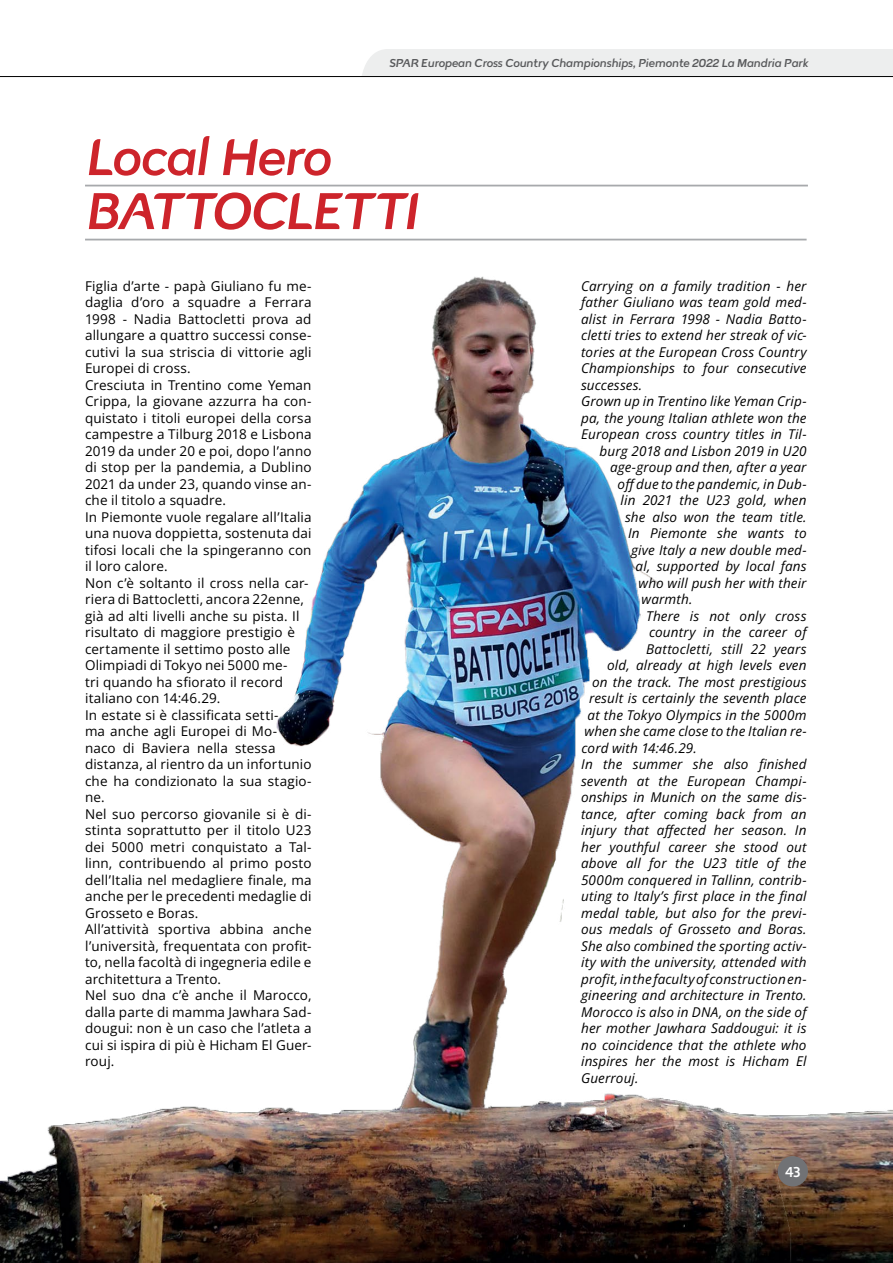
<style>
.page{position:relative;width:893px;height:1263px;background:#fff}
.page>*{position:absolute;margin:0;border:0;box-sizing:border-box;transform-origin:0 0}
.t1{font:italic 54px/54px "Tracks";letter-spacing:-.02em;color:#cd242b}
.t2{font:15px "Tracks";color:#fff}
.t3{font:italic 13.5px "Open Sans";letter-spacing:.01em;color:#000}
.t4{font:13.5px/16.5px "Open Sans";letter-spacing:.01em;color:#000}
.t5{font:italic 12px "Tracks";color:#58595b}
</style>
<div class="page">
<img style="left:0;top:276px;width:893px;height:987px">
<div style="left:362px;top:49px;width:531px;height:27px;background:#edeeee"></div>
<hr style="left:0;top:76px;width:893px;height:1px;background:#000">
<div style="left:778px;top:1156px;width:30px;height:30px;background:#717275;border-radius:50%"></div>
<hr style="left:85px;top:185px;width:723px;height:1px;background:#a7a9ac">
<hr style="left:85px;top:239px;width:722px;height:1px;background:#a7a9ac">
<p class="t5" style="left:389px;top:56px;width:420px">SPAR European Cross Country Championships, Piemonte 2022 La Mandria Park</p>
<h1 class="t1" style="left:85px;top:130px;width:334px">Local Hero<br>BATTOCLETTI</h1>
<p class="t4" style="left:85px;top:277px;width:228px">Figlia d’arte - papà Giuliano fu me&shy;daglia d’oro a squadre a Ferrara<br>1998 - Nadia Battocletti prova ad allungare a quattro successi conse&shy;cutivi la sua striscia di vittorie agli<br>Europei di cross.<br>Cresciuta in Trentino come Yeman<br>Crippa, la giovane azzurra ha con&shy;quistato i titoli europei della corsa campestre a Tilburg 2018 e Lisbona<br>2019 da under 20 e poi, dopo l’anno di stop per la pandemia, a Dublino<br>2021 da under 23, quando vinse an&shy;che il titolo a squadre.<br>In Piemonte vuole regalare all’Italia una nuova doppietta, sostenuta dai tifosi locali che la spingeranno con il loro calore.<br>Non c’è soltanto il cross nella car&shy;riera di Battocletti, ancora 22enne, già ad alti livelli anche su pista. Il risultato di maggiore prestigio è certamente il settimo posto alle<br>Olimpiadi di Tokyo nei 5000 me-<br>tri quando ha sfiorato il record italiano con 14:46.29.<br>In estate si è classificata setti-<br>ma anche agli Europei di Mo-<br>naco di Baviera nella stessa distanza, al rientro da un infortunio che ha condizionato la sua stagio&shy;ne.<br>Nel suo percorso giovanile si è di&shy;stinta soprattutto per il titolo U23 dei 5000 metri conquistato a Tal&shy;linn, contribuendo al primo posto dell’Italia nel medagliere finale, ma anche per le precedenti medaglie di<br>Grosseto e Boras.<br>All’attività sportiva abbina anche l’università, frequentata con profit&shy;to, nella facoltà di ingegneria edile e architettura a Trento.<br>Nel suo dna c’è anche il Marocco, dalla parte di mamma Jawhara Sad&shy;dougui: non è un caso che l’atleta a cui si ispira di più è Hicham El Guer&shy;rouj.</p>
<p class="t3" style="left:581px;top:276px;width:227px">Carrying on a family tradition - her</p>
<p class="t3" style="left:581px;top:293px;width:227px">father Giuliano was team gold med-</p>
<p class="t3" style="left:581px;top:309px;width:227px">alist in Ferrara 1998 - Nadia Batto-</p>
<p class="t3" style="left:581px;top:326px;width:227px">cletti tries to extend her streak of vic-</p>
<p class="t3" style="left:581px;top:342px;width:227px">tories at the European Cross Country</p>
<p class="t3" style="left:581px;top:359px;width:227px">Championships to four consecutive</p>
<p class="t3" style="left:581px;top:375px;width:63px">successes.</p>
<p class="t3" style="left:581px;top:392px;width:227px">Grown up in Trentino like Yeman Crip-</p>
<p class="t3" style="left:581px;top:408px;width:227px">pa, the young Italian athlete won the</p>
<p class="t3" style="left:581px;top:425px;width:227px">European cross country titles in Til-</p>
<p class="t3" style="left:600px;top:441px;width:209px">burg 2018 and Lisbon 2019 in U20</p>
<p class="t3" style="left:610px;top:458px;width:198px">age-group and then, after a year</p>
<p class="t3" style="left:618px;top:474px;width:190px">off due to the pandemic, in Dub-</p>
<p class="t3" style="left:621px;top:491px;width:188px">lin 2021 the U23 gold, when</p>
<p class="t3" style="left:625px;top:507px;width:183px">she also won the team title.</p>
<p class="t3" style="left:628px;top:524px;width:180px">In Piemonte she wants to</p>
<p class="t3" style="left:631px;top:540px;width:177px">give Italy a new double med-</p>
<p class="t3" style="left:636px;top:557px;width:173px">al, supported by local fans</p>
<p class="t3" style="left:639px;top:573px;width:169px">who will push her with their</p>
<p class="t3" style="left:642px;top:590px;width:52px">warmth.</p>
<p class="t3" style="left:646px;top:606px;width:162px">There is not only cross</p>
<p class="t3" style="left:649px;top:623px;width:159px">country in the career of</p>
<p class="t3" style="left:646px;top:639px;width:162px">Battocletti, still 22 years</p>
<p class="t3" style="left:607px;top:656px;width:201px">old, already at high levels even</p>
<p class="t3" style="left:592px;top:672px;width:216px">on the track. The most prestigious</p>
<p class="t3" style="left:589px;top:689px;width:219px">result is certainly the seventh place</p>
<p class="t3" style="left:588px;top:705px;width:221px">at the Tokyo Olympics in the 5000m</p>
<p class="t3" style="left:585px;top:722px;width:223px">when she came close to the Italian re-</p>
<p class="t3" style="left:582px;top:738px;width:117px">cord with 14:46.29.</p>
<p class="t3" style="left:581px;top:755px;width:227px">In the summer she also finished</p>
<p class="t3" style="left:581px;top:771px;width:227px">seventh at the European Champi-</p>
<p class="t3" style="left:581px;top:788px;width:227px">onships in Munich on the same dis-</p>
<p class="t3" style="left:581px;top:804px;width:227px">tance, after coming back from an</p>
<p class="t3" style="left:581px;top:821px;width:227px">injury that affected her season. In</p>
<p class="t3" style="left:581px;top:837px;width:227px">her youthful career she stood out</p>
<p class="t3" style="left:581px;top:854px;width:227px">above all for the U23 title of the</p>
<p class="t3" style="left:581px;top:870px;width:227px">5000m conquered in Tallinn, contrib-</p>
<p class="t3" style="left:581px;top:887px;width:227px">uting to Italy’s first place in the final</p>
<p class="t3" style="left:581px;top:903px;width:227px">medal table, but also for the previ-</p>
<p class="t3" style="left:581px;top:920px;width:227px">ous medals of Grosseto and Boras.</p>
<p class="t3" style="left:581px;top:936px;width:227px">She also combined the sporting activ-</p>
<p class="t3" style="left:581px;top:953px;width:227px">ity with the university, attended with</p>
<p class="t3" style="left:581px;top:969px;width:227px">profit, in the faculty of construction en-</p>
<p class="t3" style="left:581px;top:986px;width:227px">gineering and architecture in Trento.</p>
<p class="t3" style="left:581px;top:1002px;width:227px">Morocco is also in DNA, on the side of</p>
<p class="t3" style="left:581px;top:1019px;width:227px">her mother Jawhara Saddougui: it is</p>
<p class="t3" style="left:581px;top:1035px;width:227px">no coincidence that the athlete who</p>
<p class="t3" style="left:581px;top:1052px;width:227px">inspires her the most is Hicham El</p>
<p class="t3" style="left:581px;top:1068px;width:59px">Guerrouj.</p>
<p class="t2" style="left:785px;top:1163px;width:17px">43</p>
</div>
